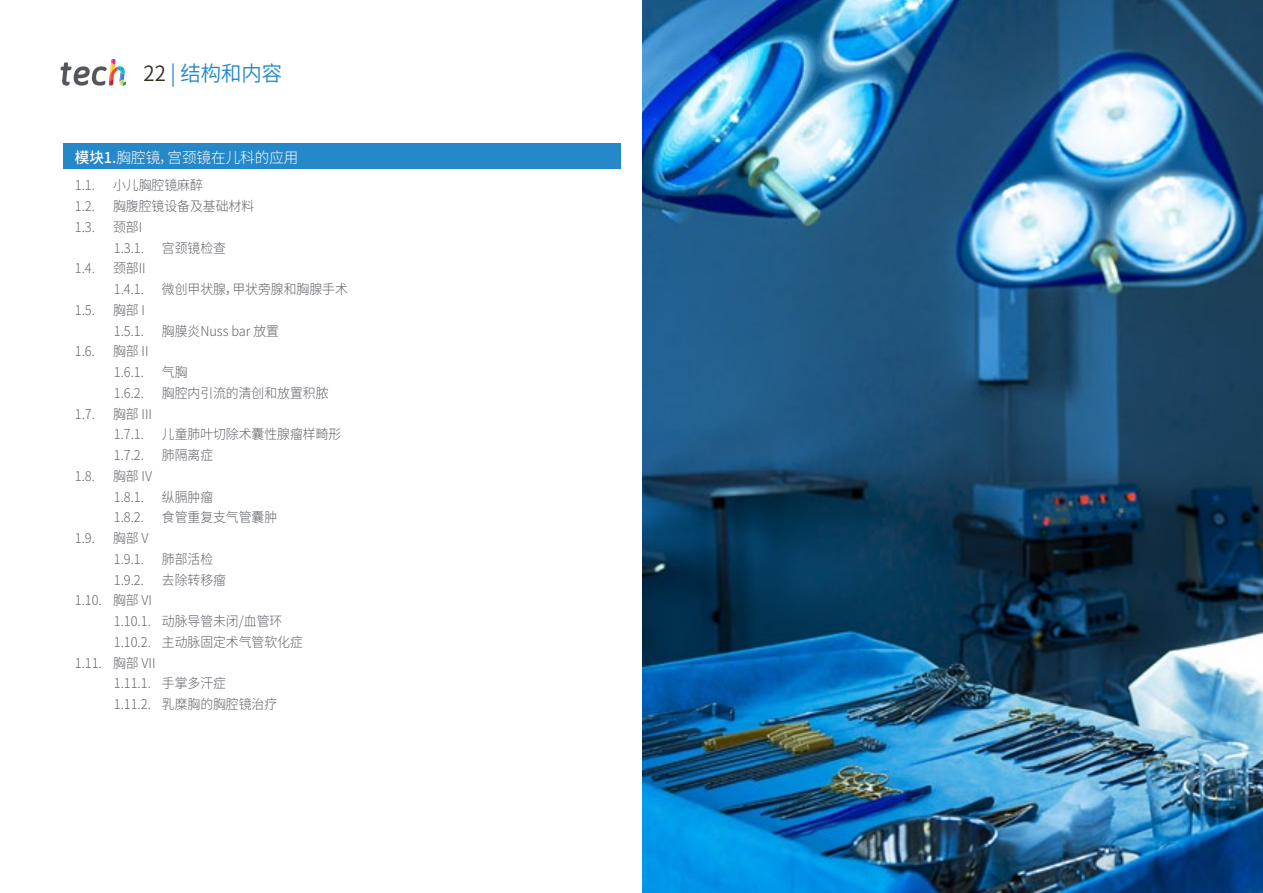
<style>
.page{position:relative;width:1263px;height:893px;background:#fff}
.page>*{position:absolute;margin:0;border:0;box-sizing:border-box;transform-origin:0 0}
.t1{font:21px "Source Han Sans CN";color:#2488c9}
.t2{font:300 15px "Source Han Sans CN";color:#fffbfa}
.t3{font:300 13.5px/20.7px "Source Han Sans CN";color:#61646a;scale:.95 1}
.s1{color:#312e20}
.s2{font-weight:500}
</style>
<div class="page">
<div style="left:64px;top:144px;width:557px;height:25px;background:#2488c9"></div>
<svg style="left:61px;top:59px;width:65px;height:27px"></svg>
<img style="left:642px;top:0;width:621px;height:893px">
<h1 class="t1" style="left:144px;top:61px;width:140px"><span class="s1">22</span> | 结构和内容</h1>
<p class="t2" style="left:75px;top:149px;width:225px"><span class="s2">模块1.</span>胸腔镜，宫颈镜在儿科的应用</p>
<p class="t3" style="left:75px;top:175px;width:23px">1.1.</p>
<p class="t3" style="left:113px;top:175px;width:96px">小儿胸腔镜麻醉</p>
<p class="t3" style="left:75px;top:196px;width:23px">1.2.</p>
<p class="t3" style="left:113px;top:196px;width:150px">胸腹腔镜设备及基础材料</p>
<p class="t3" style="left:75px;top:217px;width:23px">1.3.</p>
<p class="t3" style="left:113px;top:217px;width:34px">颈部I<br>1.3.1.</p>
<p class="t3" style="left:162px;top:237px;width:69px">宫颈镜检查</p>
<p class="t3" style="left:75px;top:258px;width:23px">1.4.</p>
<p class="t3" style="left:113px;top:258px;width:36px">颈部II<br>1.4.1.</p>
<p class="t3" style="left:75px;top:300px;width:23px">1.5.</p>
<p class="t3" style="left:113px;top:300px;width:35px">胸部 I<br>1.5.1.</p>
<p class="t3" style="left:75px;top:341px;width:23px">1.6.</p>
<p class="t3" style="left:113px;top:341px;width:39px">胸部 II<br>1.6.1.</p>
<p class="t3" style="left:162px;top:279px;width:197px">微创甲状腺，甲状旁腺和胸腺手术</p>
<p class="t3" style="left:162px;top:320px;width:125px">胸膜炎Nuss bar 放置</p>
<p class="t3" style="left:162px;top:362px;width:28px">气胸</p>
<p class="t3" style="left:114px;top:383px;width:33px">1.6.2.</p>
<p class="t3" style="left:162px;top:383px;width:177px">胸腔内引流的清创和放置积脓</p>
<p class="t3" style="left:75px;top:403px;width:23px">1.7.</p>
<p class="t3" style="left:113px;top:403px;width:42px">胸部 III<br>1.7.1.</p>
<p class="t3" style="left:162px;top:424px;width:190px">儿童肺叶切除术囊性腺瘤样畸形</p>
<p class="t3" style="left:114px;top:445px;width:33px">1.7.2.</p>
<p class="t3" style="left:162px;top:445px;width:55px">肺隔离症</p>
<p class="t3" style="left:75px;top:466px;width:23px">1.8.</p>
<p class="t3" style="left:113px;top:466px;width:43px">胸部 IV<br>1.8.1.</p>
<p class="t3" style="left:162px;top:486px;width:55px">纵膈肿瘤</p>
<p class="t3" style="left:114px;top:507px;width:33px">1.8.2.</p>
<p class="t3" style="left:162px;top:507px;width:123px">食管重复支气管囊肿</p>
<p class="t3" style="left:75px;top:528px;width:23px">1.9.</p>
<p class="t3" style="left:113px;top:528px;width:39px">胸部 V<br>1.9.1.</p>
<p class="t3" style="left:162px;top:549px;width:55px">肺部活检</p>
<p class="t3" style="left:114px;top:569px;width:33px">1.9.2.</p>
<p class="t3" style="left:162px;top:569px;width:69px">去除转移瘤</p>
<p class="t3" style="left:75px;top:590px;width:83px">1.10. 胸部 VI</p>
<p class="t3" style="left:114px;top:611px;width:179px">1.10.1. 动脉导管未闭/血管环</p>
<p class="t3" style="left:114px;top:632px;width:201px">1.10.2. 主动脉固定术气管软化症</p>
<p class="t3" style="left:75px;top:652px;width:87px">1.11. 胸部 VII</p>
<p class="t3" style="left:114px;top:673px;width:120px">1.11.1. 手掌多汗症</p>
<p class="t3" style="left:114px;top:694px;width:174px">1.11.2. 乳糜胸的胸腔镜治疗</p>
</div>
